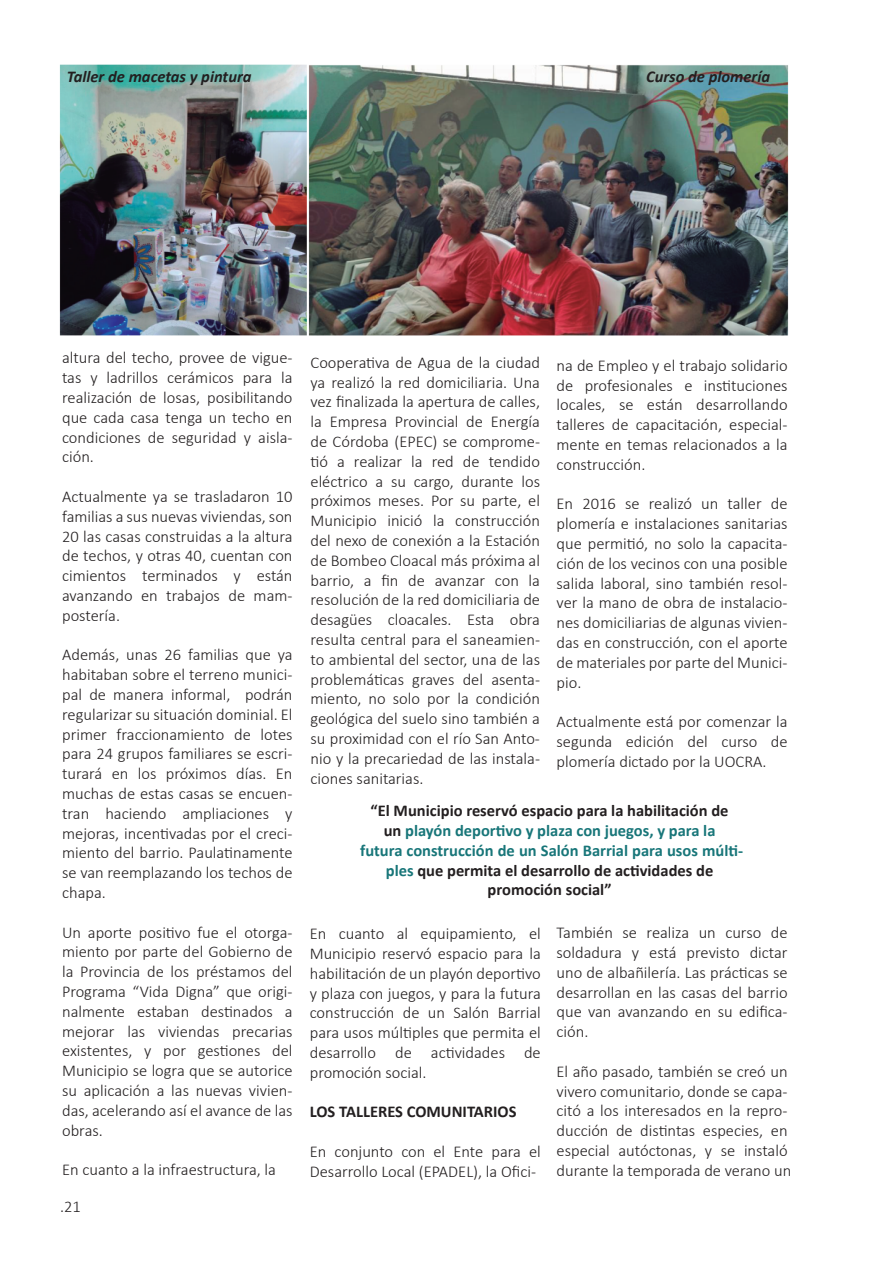
<style>
.page{position:relative;width:893px;height:1263px;background:#fff}
.page>*{position:absolute;margin:0;border:0;box-sizing:border-box;transform-origin:0 0}
.t1{font:300 16.5px/19.8px "Calibri";color:#231f20;text-align:justify}
.t2{font:700 16.5px/19.8px "Calibri";color:#231f20;text-align:center}
.t3{font:italic 700 16.5px "Calibri";color:#231f20}
.s1{color:#187679}
</style>
<div class="page">
<img style="left:309px;top:65px;width:479px;height:271px">
<img style="left:60px;top:64px;width:247px;height:272px">
<p class="t3" style="left:67px;top:66px;width:186px">Taller de macetas y pintura</p>
<p class="t3" style="left:646px;top:66px;width:125px">Curso de plomería</p>
<p class="t1" style="left:62px;top:348px;width:232px">altura del techo, provee de vigue&shy;tas y ladrillos cerámicos para la realización de losas, posibilitando que cada casa tenga un techo en condiciones de seguridad y aisla&shy;ción.</p>
<p class="t1" style="left:62px;top:486px;width:232px">Actualmente ya se trasladaron 10 familias a sus nuevas viviendas, son 20 las casas construidas a la altura de techos, y otras 40, cuentan con cimientos terminados y están avanzando en trabajos de mam&shy;postería.</p>
<p class="t1" style="left:62px;top:645px;width:232px">Además, unas 26 familias que ya habitaban sobre el terreno munici&shy;pal de manera informal, podrán regularizar su situación dominial. El primer fraccionamiento de lotes para 24 grupos familiares se escri&shy;turará en los próximos días. En muchas de estas casas se encuen&shy;tran haciendo ampliaciones y mejoras, incentivadas por el creci&shy;miento del barrio. Paulatinamente se van reemplazando los techos de chapa.</p>
<p class="t1" style="left:62px;top:922px;width:232px">Un aporte positivo fue el otorga&shy;miento por parte del Gobierno de la Provincia de los préstamos del Programa “Vida Digna” que origi&shy;nalmente estaban destinados a mejorar las viviendas precarias existentes, y por gestiones del Municipio se logra que se autorice su aplicación a las nuevas vivien&shy;das, acelerando así el avance de las obras.</p>
<p class="t1" style="left:62px;top:1160px;width:215px">En cuanto a la infraestructura, la</p>
<p class="t1" style="left:60px;top:1196px;width:22px">.21</p>
<p class="t1" style="left:311px;top:352px;width:231px">Cooperativa de Agua de la ciudad ya realizó la red domiciliaria. Una vez finalizada la apertura de calles, la Empresa Provincial de Energía de Córdoba (EPEC) se comprome&shy;tió a realizar la red de tendido eléctrico a su cargo, durante los próximos meses. Por su parte, el Municipio inició la construcción del nexo de conexión a la Estación de Bombeo Cloacal más próxima al barrio, a fin de avanzar con la resolución de la red domiciliaria de desagües cloacales. Esta obra resulta central para el saneamien&shy;to ambiental del sector, una de las problemáticas graves del asenta&shy;miento, no solo por la condición geológica del suelo sino también a su proximidad con el río San Anto&shy;nio y la precariedad de las instala&shy;ciones sanitarias.</p>
<p class="t1" style="left:557px;top:355px;width:233px">na de Empleo y el trabajo solidario de profesionales e instituciones locales, se están desarrollando talleres de capacitación, especial&shy;mente en temas relacionados a la construcción.</p>
<p class="t1" style="left:557px;top:494px;width:233px">En 2016 se realizó un taller de plomería e instalaciones sanitarias que permitió, no solo la capacita&shy;ción de los vecinos con una posible salida laboral, sino también resol&shy;ver la mano de obra de instalacio&shy;nes domiciliarias de algunas vivien&shy;das en construcción, con el aporte de materiales por parte del Munici&shy;pio.</p>
<p class="t1" style="left:557px;top:712px;width:233px">Actualmente está por comenzar la segunda edición del curso de plomería dictado por la UOCRA.</p>
<p class="t2" style="left:360px;top:801px;width:384px">“El Municipio reservó espacio para la habilitación de<br>un <span class="s1">playón deportivo y plaza con juegos, y para la<br>futura construcción de un Salón Barrial para usos múlti&shy;ples</span> que permita el desarrollo de actividades de promoción social”</p>
<p class="t1" style="left:310px;top:923px;width:233px">En cuanto al equipamiento, el Municipio reservó espacio para la habilitación de un playón deportivo y plaza con juegos, y para la futura construcción de un Salón Barrial para usos múltiples que permita el desarrollo de actividades de promoción social.</p>
<p class="t2" style="left:310px;top:1102px;width:208px">LOS TALLERES COMUNITARIOS</p>
<p class="t1" style="left:310px;top:1141px;width:233px">En conjunto con el Ente para el<br>Desarrollo Local (EPADEL), la Ofici-</p>
<p class="t1" style="left:557px;top:923px;width:233px">También se realiza un curso de soldadura y está previsto dictar uno de albañilería. Las prácticas se desarrollan en las casas del barrio que van avanzando en su edifica&shy;ción.</p>
<p class="t1" style="left:557px;top:1061px;width:236px;text-align:left">El año pasado, también se creó un vivero comunitario, donde se capa&shy;citó a los interesados en la repro&shy;ducción de distintas especies, en especial autóctonas, y se instaló durante la temporada de verano un</p>
</div>
